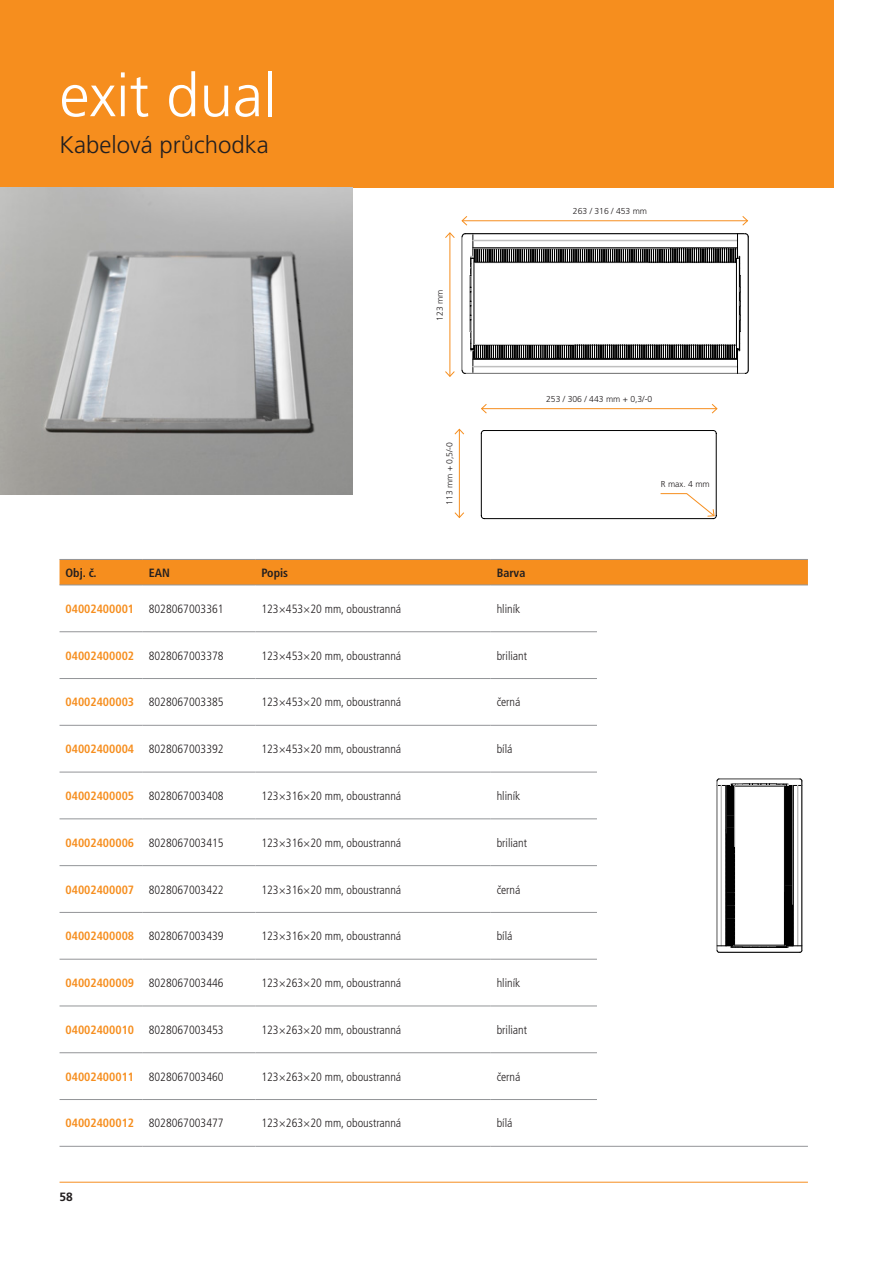
<style>
.page{position:relative;width:893px;height:1263px;background:#fff}
.page>*{position:absolute;margin:0;border:0;box-sizing:border-box;transform-origin:0 0}
.Nadpis_1{font:300 60px "Frutiger LT Pro";color:#fff}
.Podnadpis{font:300 24px "Frutiger LT Pro";color:#231f20}
.t1{font:300 condensed 12px "Frutiger CE";color:#231f20}
.Objednaci_cislo{font:700 condensed 12px "Frutiger CE";color:#f68e1e}
.Zahlavi{font:700 condensed 12px "Frutiger CE";color:#231f20}
.t2{font:700 12px "Frutiger CE";color:#231f20}
.t3{font:300 8.55px "Frutiger LT Pro";color:#231f20}
</style>
<div class="page">
<hr style="left:60px;top:1182px;width:748px;height:1px;background:#f68e1e">
<div style="left:0;top:0;width:833px;height:187px;background:#f68e1e"></div>
<div style="left:60px;top:560px;width:748px;height:25px;background:#f68e1e"></div>
<hr style="left:60px;top:559px;width:83px;height:1px;background:#939598">
<hr style="left:143px;top:559px;width:112px;height:1px;background:#939598">
<hr style="left:255px;top:559px;width:236px;height:1px;background:#939598">
<hr style="left:491px;top:559px;width:106px;height:1px;background:#939598">
<hr style="left:597px;top:559px;width:211px;height:1px;background:#939598">
<hr style="left:60px;top:585px;width:83px;height:1px;background:#939598">
<hr style="left:143px;top:585px;width:112px;height:1px;background:#939598">
<hr style="left:255px;top:585px;width:236px;height:1px;background:#939598">
<hr style="left:491px;top:585px;width:106px;height:1px;background:#939598">
<hr style="left:60px;top:631px;width:83px;height:1px;background:#939598">
<hr style="left:143px;top:631px;width:112px;height:1px;background:#939598">
<hr style="left:255px;top:631px;width:236px;height:1px;background:#939598">
<hr style="left:491px;top:631px;width:106px;height:1px;background:#939598">
<hr style="left:60px;top:678px;width:83px;height:1px;background:#939598">
<hr style="left:143px;top:678px;width:112px;height:1px;background:#939598">
<hr style="left:255px;top:678px;width:236px;height:1px;background:#939598">
<hr style="left:491px;top:678px;width:106px;height:1px;background:#939598">
<hr style="left:60px;top:725px;width:83px;height:1px;background:#939598">
<hr style="left:143px;top:725px;width:112px;height:1px;background:#939598">
<hr style="left:255px;top:725px;width:236px;height:1px;background:#939598">
<hr style="left:491px;top:725px;width:106px;height:1px;background:#939598">
<hr style="left:60px;top:772px;width:83px;height:1px;background:#939598">
<hr style="left:143px;top:772px;width:112px;height:1px;background:#939598">
<hr style="left:255px;top:772px;width:236px;height:1px;background:#939598">
<hr style="left:491px;top:772px;width:106px;height:1px;background:#939598">
<hr style="left:60px;top:819px;width:83px;height:1px;background:#939598">
<hr style="left:143px;top:819px;width:112px;height:1px;background:#939598">
<hr style="left:255px;top:819px;width:236px;height:1px;background:#939598">
<hr style="left:491px;top:819px;width:106px;height:1px;background:#939598">
<hr style="left:60px;top:865px;width:83px;height:1px;background:#939598">
<hr style="left:143px;top:865px;width:112px;height:1px;background:#939598">
<hr style="left:255px;top:865px;width:236px;height:1px;background:#939598">
<hr style="left:491px;top:865px;width:106px;height:1px;background:#939598">
<hr style="left:60px;top:912px;width:83px;height:1px;background:#939598">
<hr style="left:143px;top:912px;width:112px;height:1px;background:#939598">
<hr style="left:255px;top:912px;width:236px;height:1px;background:#939598">
<hr style="left:491px;top:912px;width:106px;height:1px;background:#939598">
<hr style="left:60px;top:959px;width:83px;height:1px;background:#939598">
<hr style="left:143px;top:959px;width:112px;height:1px;background:#939598">
<hr style="left:255px;top:959px;width:236px;height:1px;background:#939598">
<hr style="left:491px;top:959px;width:106px;height:1px;background:#939598">
<hr style="left:60px;top:1006px;width:83px;height:1px;background:#939598">
<hr style="left:143px;top:1006px;width:112px;height:1px;background:#939598">
<hr style="left:255px;top:1006px;width:236px;height:1px;background:#939598">
<hr style="left:491px;top:1006px;width:106px;height:1px;background:#939598">
<hr style="left:60px;top:1052px;width:83px;height:1px;background:#939598">
<hr style="left:143px;top:1052px;width:112px;height:1px;background:#939598">
<hr style="left:255px;top:1052px;width:236px;height:1px;background:#939598">
<hr style="left:491px;top:1052px;width:106px;height:1px;background:#939598">
<hr style="left:60px;top:1099px;width:83px;height:1px;background:#939598">
<hr style="left:143px;top:1099px;width:112px;height:1px;background:#939598">
<hr style="left:255px;top:1099px;width:236px;height:1px;background:#939598">
<hr style="left:491px;top:1099px;width:106px;height:1px;background:#939598">
<hr style="left:60px;top:1146px;width:83px;height:1px;background:#939598">
<hr style="left:143px;top:1146px;width:112px;height:1px;background:#939598">
<hr style="left:255px;top:1146px;width:236px;height:1px;background:#939598">
<hr style="left:491px;top:1146px;width:106px;height:1px;background:#939598">
<hr style="left:597px;top:585px;width:211px;height:1px;background:#939598">
<hr style="left:597px;top:1146px;width:211px;height:1px;background:#939598">
<svg style="left:717px;top:779px;width:86px;height:174px"></svg>
<img style="left:0;top:187px;width:352px;height:308px">
<hr style="left:450px;top:233px;width:1px;height:143px;background:#f68e1e">
<svg style="left:445px;top:232px;width:10px;height:6px"></svg>
<svg style="left:445px;top:371px;width:10px;height:6px"></svg>
<hr style="left:462px;top:220px;width:285px;height:1px;background:#f68e1e">
<svg style="left:742px;top:216px;width:6px;height:10px"></svg>
<svg style="left:462px;top:216px;width:5px;height:10px"></svg>
<hr style="left:459px;top:429px;width:1px;height:88px;background:#f68e1e">
<svg style="left:454px;top:429px;width:10px;height:6px"></svg>
<svg style="left:454px;top:512px;width:10px;height:6px"></svg>
<hr style="left:482px;top:408px;width:235px;height:1px;background:#f68e1e">
<svg style="left:711px;top:404px;width:6px;height:10px"></svg>
<svg style="left:481px;top:404px;width:6px;height:10px"></svg>
<svg style="left:481px;top:430px;width:236px;height:89px"></svg>
<svg style="left:462px;top:233px;width:287px;height:141px"></svg>
<p class="Nadpis_1" style="left:60px;top:61px;width:218px">exit dual</p>
<p class="Podnadpis" style="left:60px;top:130px;width:211px">Kabelová průchodka</p>
<p class="t3" style="left:573px;top:206px;width:76px">263 / 316 / 453 mm</p>
<p class="t3" style="left:435px;top:321px;width:33px;rotate:-90deg">123 mm</p>
<p class="t3" style="left:444px;top:505px;width:65px;rotate:-90deg">113 mm + 0,5/-0</p>
<p class="t3" style="left:546px;top:394px;width:108px">253 / 306 / 443 mm + 0,3/-0</p>
<p class="t3" style="left:661px;top:479px;width:50px">R max. 4 mm</p>
<p class="Zahlavi" style="left:66px;top:566px;width:33px">Obj. č.</p>
<p class="Zahlavi" style="left:149px;top:566px;width:23px">EAN</p>
<p class="Zahlavi" style="left:261px;top:566px;width:28px">Popis</p>
<p class="Zahlavi" style="left:497px;top:566px;width:30px">Barva</p>
<p class="Objednaci_cislo" style="left:66px;top:602px;width:70px">04002400001</p>
<p class="t1" style="left:149px;top:602px;width:76px">8028067003361</p>
<p class="t1" style="left:261px;top:602px;width:141px">123×453×20 mm, oboustranná</p>
<p class="t1" style="left:497px;top:602px;width:25px">hliník</p>
<p class="Objednaci_cislo" style="left:66px;top:649px;width:70px">04002400002</p>
<p class="t1" style="left:149px;top:649px;width:76px">8028067003378</p>
<p class="t1" style="left:261px;top:649px;width:141px">123×453×20 mm, oboustranná</p>
<p class="t1" style="left:497px;top:649px;width:32px">briliant</p>
<p class="Objednaci_cislo" style="left:66px;top:695px;width:70px">04002400003</p>
<p class="t1" style="left:149px;top:695px;width:76px">8028067003385</p>
<p class="t1" style="left:261px;top:695px;width:141px">123×453×20 mm, oboustranná</p>
<p class="t1" style="left:497px;top:695px;width:25px">černá</p>
<p class="Objednaci_cislo" style="left:66px;top:742px;width:70px">04002400004</p>
<p class="t1" style="left:149px;top:742px;width:76px">8028067003392</p>
<p class="t1" style="left:261px;top:742px;width:141px">123×453×20 mm, oboustranná</p>
<p class="t1" style="left:497px;top:742px;width:17px">bílá</p>
<p class="Objednaci_cislo" style="left:66px;top:789px;width:70px">04002400005</p>
<p class="t1" style="left:149px;top:789px;width:76px">8028067003408</p>
<p class="t1" style="left:261px;top:789px;width:141px">123×316×20 mm, oboustranná</p>
<p class="t1" style="left:497px;top:789px;width:25px">hliník</p>
<p class="Objednaci_cislo" style="left:66px;top:836px;width:70px">04002400006</p>
<p class="t1" style="left:149px;top:836px;width:76px">8028067003415</p>
<p class="t1" style="left:261px;top:836px;width:141px">123×316×20 mm, oboustranná</p>
<p class="t1" style="left:497px;top:836px;width:32px">briliant</p>
<p class="Objednaci_cislo" style="left:66px;top:882px;width:70px">04002400007</p>
<p class="t1" style="left:149px;top:882px;width:76px">8028067003422</p>
<p class="t1" style="left:261px;top:882px;width:141px">123×316×20 mm, oboustranná</p>
<p class="t1" style="left:497px;top:882px;width:25px">černá</p>
<p class="Objednaci_cislo" style="left:66px;top:929px;width:70px">04002400008</p>
<p class="t1" style="left:149px;top:929px;width:76px">8028067003439</p>
<p class="t1" style="left:261px;top:929px;width:141px">123×316×20 mm, oboustranná</p>
<p class="t1" style="left:497px;top:929px;width:17px">bílá</p>
<p class="Objednaci_cislo" style="left:66px;top:976px;width:70px">04002400009</p>
<p class="t1" style="left:149px;top:976px;width:76px">8028067003446</p>
<p class="t1" style="left:261px;top:976px;width:141px">123×263×20 mm, oboustranná</p>
<p class="t1" style="left:497px;top:976px;width:25px">hliník</p>
<p class="Objednaci_cislo" style="left:66px;top:1023px;width:70px">04002400010</p>
<p class="t1" style="left:149px;top:1023px;width:76px">8028067003453</p>
<p class="t1" style="left:261px;top:1023px;width:141px">123×263×20 mm, oboustranná</p>
<p class="t1" style="left:497px;top:1023px;width:32px">briliant</p>
<p class="Objednaci_cislo" style="left:66px;top:1069px;width:70px">04002400011</p>
<p class="t1" style="left:149px;top:1069px;width:76px">8028067003460</p>
<p class="t1" style="left:261px;top:1069px;width:141px">123×263×20 mm, oboustranná</p>
<p class="t1" style="left:497px;top:1069px;width:25px">černá</p>
<p class="Objednaci_cislo" style="left:66px;top:1116px;width:70px">04002400012</p>
<p class="t1" style="left:149px;top:1116px;width:76px">8028067003477</p>
<p class="t1" style="left:261px;top:1116px;width:141px">123×263×20 mm, oboustranná</p>
<p class="t1" style="left:497px;top:1116px;width:17px">bílá</p>
<p class="t2" style="left:60px;top:1190px;width:15px">58</p>
</div>
